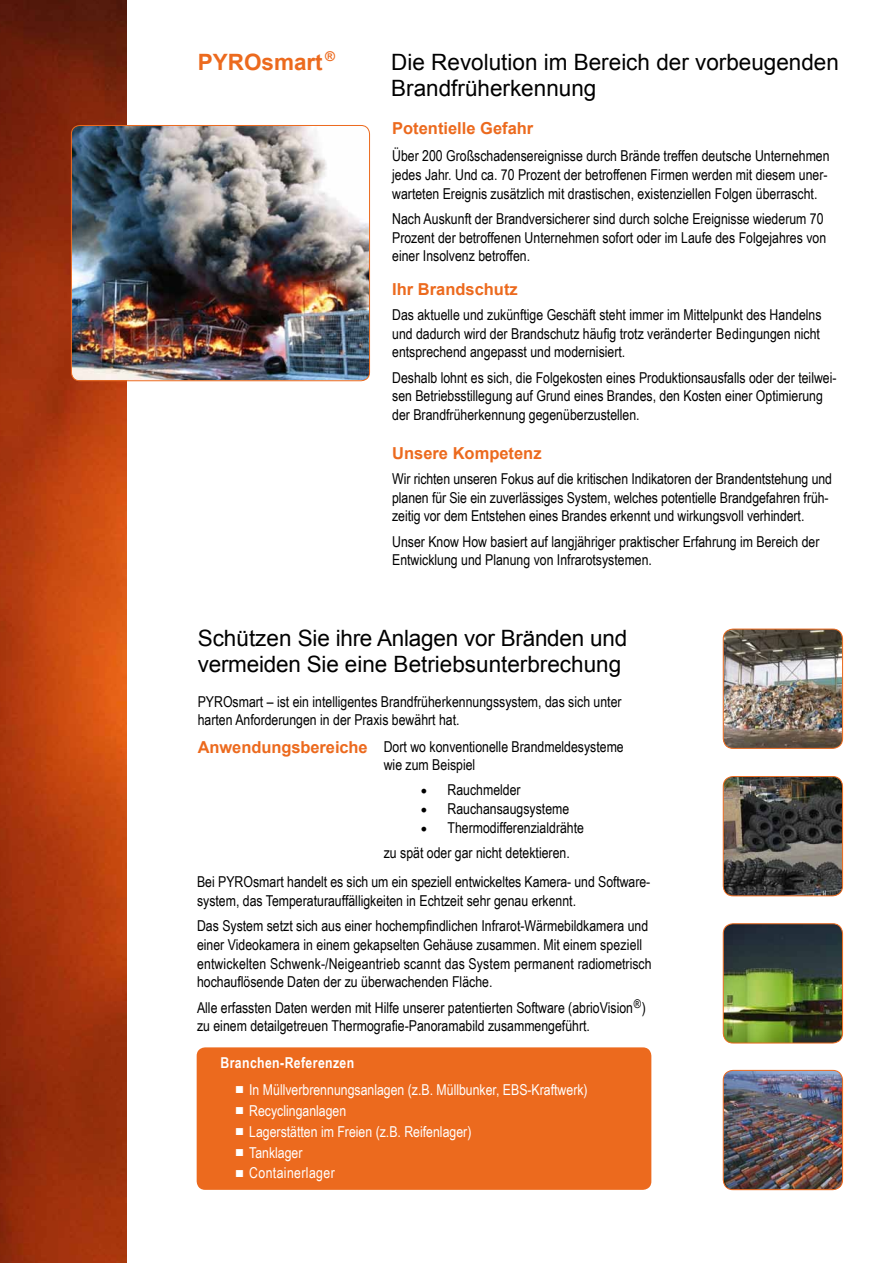
<style>
.page{position:relative;width:893px;height:1263px;background:#fff}
.page>*{position:absolute;margin:0;border:0;box-sizing:border-box;transform-origin:0 0}
.t1{font:22.5px/25.5px "Arial";color:#000}
.t2{font:700 22.5px "Arial";color:#ec6a1e}
.t3{font:700 16.5px "Arial";color:#ec6a1e}
.t4{font:15px/18.8px "Arial Narrow";color:#000}
.t5{font:15px "Arial Narrow";color:#fff}
.t6{font:700 15px "Arial Narrow";letter-spacing:.025em;color:#fff}
.t7{font:15px "Arial Narrow";letter-spacing:.025em;color:#fff}
.s1{font-family:"Minion Pro";font-size:18px}
.s2{font-weight:700}
</style>
<div class="page">
<div style="left:197px;top:1047px;width:454px;height:143px;background:#ec6a1e;border-radius:9px"></div>
<img style="left:0;top:0;width:127px;height:1263px">
<img style="left:71px;top:125px;width:299px;height:255px">
<div style="left:71px;top:125px;width:299px;height:256px;border:1px solid #ec6a1e;border-radius:9px"></div>
<img style="left:723px;top:629px;width:119px;height:119px">
<div style="left:723px;top:629px;width:120px;height:120px;border:1px solid #ec6a1e;border-radius:10px"></div>
<img style="left:723px;top:776px;width:119px;height:120px">
<div style="left:723px;top:776px;width:120px;height:120px;border:1px solid #ec6a1e;border-radius:10px"></div>
<img style="left:723px;top:924px;width:119px;height:119px">
<div style="left:723px;top:923px;width:120px;height:120px;border:1px solid #ec6a1e;border-radius:10px"></div>
<img style="left:723px;top:1070px;width:119px;height:120px">
<div style="left:723px;top:1070px;width:120px;height:120px;border:1px solid #ec6a1e;border-radius:10px"></div>
<h1 class="t2" style="left:198px;top:47px;width:139px">PYROsmart <sup>®</sup></h1>
<h1 class="t1" style="left:391px;top:50px;width:449px">Die Revolution im Bereich der vorbeugenden<br>Brandfrüherkennung</h1>
<p class="t3" style="left:392px;top:117px;width:143px">Potentielle Gefahr</p>
<p class="t4" style="left:392px;top:146px;width:439px">Über 200 Großschadensereignisse durch Brände treffen deutsche Unternehmen jedes Jahr. Und ca. 70 Prozent der betroffenen Firmen werden mit diesem uner&shy;warteten Ereignis zusätzlich mit drastischen, existenziellen Folgen überrascht.</p>
<p class="t4" style="left:392px;top:209px;width:435px">Nach Auskunft der Brandversicherer sind durch solche Ereignisse wiederum 70<br>Prozent der betroffenen Unternehmen sofort oder im Laufe des Folgejahres von einer Insolvenz betroffen.</p>
<p class="t3" style="left:392px;top:278px;width:127px">Ihr Brandschutz</p>
<p class="t4" style="left:392px;top:305px;width:431px;text-align:justify">Das aktuelle und zukünftige Geschäft steht immer im Mittelpunkt des Handelns und dadurch wird der Brandschutz häufig trotz veränderter Bedingungen nicht entsprechend angepasst und modernisiert.</p>
<p class="t4" style="left:392px;top:367px;width:446px">Deshalb lohnt es sich, die Folgekosten eines Produktionsausfalls oder der teilwei&shy;sen Betriebsstillegung auf Grund eines Brandes, den Kosten einer Optimierung der Brandfrüherkennung gegenüberzustellen.</p>
<p class="t3" style="left:392px;top:442px;width:151px">Unsere Kompetenz</p>
<p class="t4" style="left:392px;top:469px;width:441px">Wir richten unseren Fokus auf die kritischen Indikatoren der Brandentstehung und planen für Sie ein zuverlässiges System, welches potentielle Brandgefahren früh&shy;zeitig vor dem Entstehen eines Brandes erkennt und wirkungsvoll verhindert.</p>
<p class="t4" style="left:392px;top:531px;width:429px">Unser Know How basiert auf langjähriger praktischer Erfahrung im Bereich der<br>Entwicklung und Planung von Infrarotsystemen.</p>
<h1 class="t1" style="left:198px;top:626px;width:431px">Schützen Sie ihre Anlagen vor Bränden und vermeiden Sie eine Betriebsunterbrechung</h1>
<p class="t4" style="left:198px;top:692px;width:425px;line-height:18px">PYROsmart – ist ein intelligentes Brandfrüherkennungssystem, das sich unter harten Anforderungen in der Praxis bewährt hat.</p>
<p class="t3" style="left:198px;top:736px;width:172px">Anwendungsbereiche</p>
<p class="t4" style="left:384px;top:736px;width:241px">Dort wo konventionelle Brandmeldesysteme wie zum Beispiel</p>
<p class="t4" style="left:421px;top:780px;width:102px"><span class="s1">•</span> Rauchmelder</p>
<p class="t4" style="left:421px;top:799px;width:150px"><span class="s1">•</span> Rauchansaugsysteme</p>
<p class="t4" style="left:384px;top:814px;width:202px;line-height:25.2px;text-indent:37px"><span class="s1">•</span> Thermodifferenzialdrähte zu spät oder gar nicht detektieren.</p>
<p class="t4" style="left:197px;top:872px;width:455px">Bei PYROsmart handelt es sich um ein speziell entwickeltes Kamera- und Software&shy;system, das Temperaturauffälligkeiten in Echtzeit sehr genau erkennt.</p>
<p class="t4" style="left:197px;top:916px;width:456px">Das System setzt sich aus einer hochempfindlichen Infrarot-Wärmebildkamera und einer Videokamera in einem gekapselten Gehäuse zusammen. Mit einem speziell entwickelten Schwenk-/Neigeantrieb scannt das System permanent radiometrisch hochauflösende Daten der zu überwachenden Fläche.</p>
<p class="t4" style="left:197px;top:997px;width:450px">Alle erfassten Daten werden mit Hilfe unserer patentierten Software (abrioVision<sup>®</sup>) zu einem detailgetreuen Thermografie-Panoramabild zusammengeführt.</p>
<p class="t6" style="left:220px;top:1051px;width:135px">Branchen-Referenzen</p>
<p class="t5" style="left:236px;top:1078px;width:353px"><span class="s2">■</span> In Müllverbrennungsanlagen (z.B. Müllbunker, EBS-Kraftwerk)</p>
<p class="t5" style="left:236px;top:1099px;width:112px"><span class="s2">■</span> Recyclinganlagen</p>
<p class="t5" style="left:236px;top:1120px;width:237px"><span class="s2">■</span> Lagerstätten im Freien (z.B. Reifenlager)</p>
<p class="t5" style="left:236px;top:1141px;width:68px"><span class="s2">■</span> Tanklager</p>
<p class="t7" style="left:236px;top:1162px;width:100px"><span class="s2">■</span> Containerlager</p>
</div>
